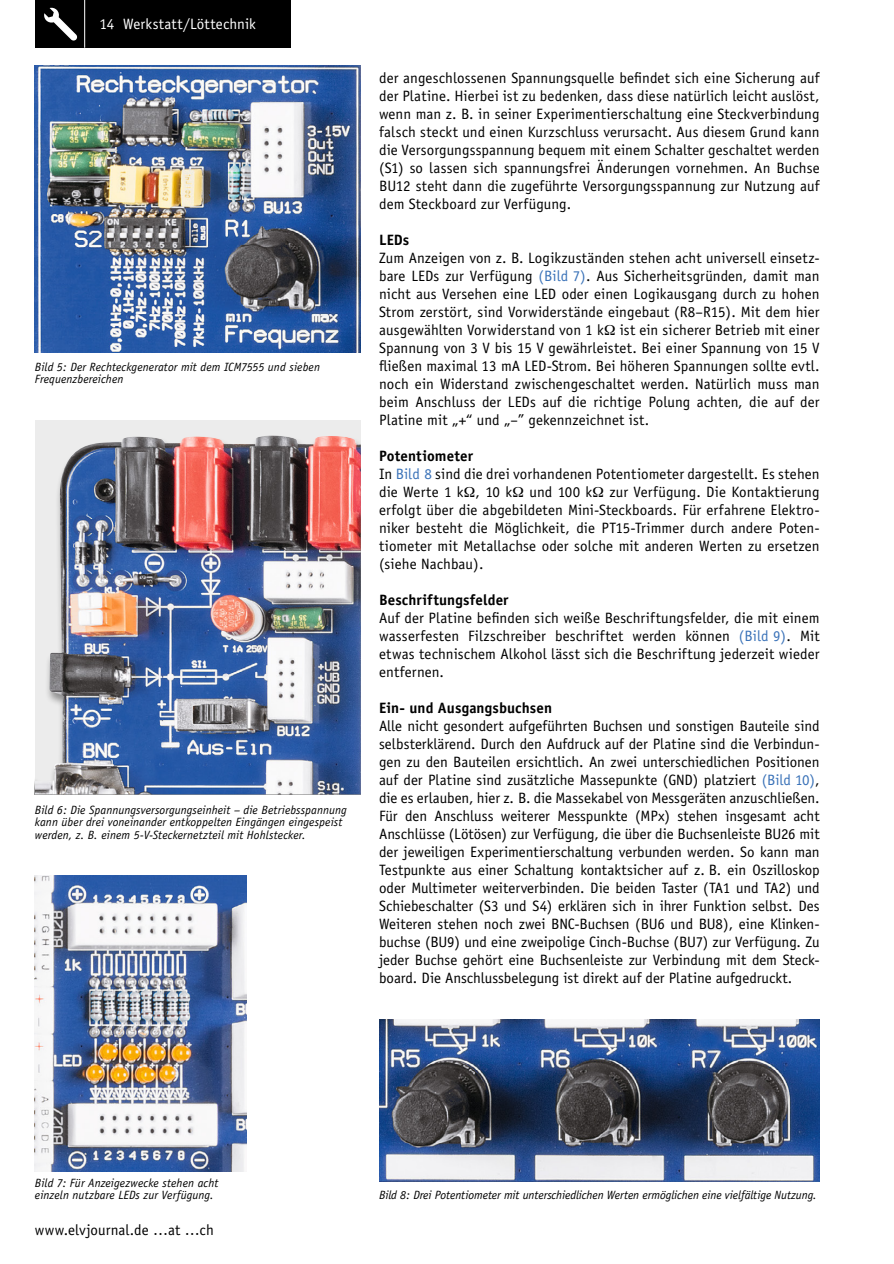
<style>
.page{position:relative;width:894px;height:1264px;background:#fff}
.page>*{position:absolute;margin:0;border:0;box-sizing:border-box;transform-origin:0 0}
.Fließtext_Neuer_Absa{font:15px/18px "Officina Sans";letter-spacing:.005em;color:#000;text-align:justify}
.Fließtext_Neuer_Absa-2{font:700 15px "Officina Sans";letter-spacing:.01em;color:#000}
.t1{font:15px "Officina Sans";letter-spacing:.01em;color:#fff}
.Bildunterschrift{font:italic 12px/12.8px "Officina Sans";letter-spacing:.005em;color:#000}
.s1{color:#3a72b8}
</style>
<div class="page">
<div style="left:35px;top:1px;width:255px;height:47px;background:#000"></div>
<hr style="left:84px;top:1px;width:1px;height:47px;background:#fff">
<svg style="left:44px;top:7px;width:33px;height:34px"></svg>
<div style="left:35px;top:419px;width:326px;height:375px;background:#ececec"></div>
<img style="left:35px;top:435px;width:326px;height:359px">
<img style="left:35px;top:65px;width:326px;height:288px">
<img style="left:35px;top:875px;width:211px;height:296px">
<img style="left:379px;top:1019px;width:440px;height:162px">
<p class="t1" style="left:100px;top:15px;width:158px">14 Werkstatt/Löttechnik</p>
<p class="Bildunterschrift" style="left:35px;top:360px;width:287px">Bild 5: Der Rechteckgenerator mit dem ICM7555 und sieben<br>Frequenzbereichen</p>
<p class="Bildunterschrift" style="left:35px;top:803px;width:313px">Bild 6: Die Spannungsversorgungseinheit – die Betriebsspannung kann über drei voneinander entkoppelten Eingängen eingespeist werden, z. B. einem 5-V-Steckernetzteil mit Hohlstecker.</p>
<p class="Fließtext_Neuer_Absa" style="left:379px;top:69px;width:442px">der angeschlossenen Spannungsquelle befindet sich eine Sicherung auf der Platine. Hierbei ist zu bedenken, dass diese natürlich leicht auslöst, wenn man z. B. in seiner Experimentierschaltung eine Steckverbindung falsch steckt und einen Kurzschluss verursacht. Aus diesem Grund kann die Versorgungsspannung bequem mit einem Schalter geschaltet werden (S1) so lassen sich spannungsfrei Änderungen vornehmen. An Buchse BU12 steht dann die zugeführte Versorgungsspannung zur Nutzung auf dem Steckboard zur Verfügung.</p>
<p class="Fließtext_Neuer_Absa-2" style="left:379px;top:230px;width:32px">LEDs</p>
<p class="Fließtext_Neuer_Absa" style="left:379px;top:249px;width:442px">Zum Anzeigen von z. B. Logikzuständen stehen acht universell einsetz&shy;bare LEDs zur Verfügung <span class="s1">(Bild 7)</span>. Aus Sicherheitsgründen, damit man nicht aus Versehen eine LED oder einen Logikausgang durch zu hohen Strom zerstört, sind Vorwiderstände eingebaut (R8–R15). Mit dem hier ausgewählten Vorwiderstand von 1 k ist ein sicherer Betrieb mit einer Spannung von 3 V bis 15 V gewährleistet. Bei einer Spannung von 15 V fließen maximal 13 mA LED-Strom. Bei höheren Spannungen sollte evtl. noch ein Widerstand zwischengeschaltet werden. Natürlich muss man beim Anschluss der LEDs auf die richtige Polung achten, die auf der Platine mit „+“ und „–” gekennzeichnet ist.</p>
<p class="Fließtext_Neuer_Absa-2" style="left:379px;top:446px;width:95px">Potentiometer</p>
<p class="Fließtext_Neuer_Absa" style="left:379px;top:465px;width:442px">In <span class="s1">Bild 8</span> sind die drei vorhandenen Potentiometer dargestellt. Es stehen die Werte 1 k , 10 k und 100 k zur Verfügung. Die Kontaktierung erfolgt über die abgebildeten Mini-Steckboards. Für erfahrene Elektro&shy;niker besteht die Möglichkeit, die PT15-Trimmer durch andere Poten&shy;tiometer mit Metallachse oder solche mit anderen Werten zu ersetzen (siehe Nachbau).</p>
<p class="Fließtext_Neuer_Absa-2" style="left:379px;top:590px;width:131px">Beschriftungsfelder</p>
<p class="Fließtext_Neuer_Absa" style="left:379px;top:609px;width:442px">Auf der Platine befinden sich weiße Beschriftungsfelder, die mit einem wasserfesten Filzschreiber beschriftet werden können <span class="s1">(Bild 9)</span>. Mit etwas technischem Alkohol lässt sich die Beschriftung jederzeit wieder entfernen.</p>
<p class="Fließtext_Neuer_Absa-2" style="left:379px;top:698px;width:175px">Ein- und Ausgangsbuchsen</p>
<p class="Fließtext_Neuer_Absa" style="left:379px;top:717px;width:442px">Alle nicht gesondert aufgeführten Buchsen und sonstigen Bauteile sind selbsterklärend. Durch den Aufdruck auf der Platine sind die Verbindun&shy;gen zu den Bauteilen ersichtlich. An zwei unterschiedlichen Positionen auf der Platine sind zusätzliche Massepunkte (GND) platziert <span class="s1">(Bild 10)</span>, die es erlauben, hier z. B. die Massekabel von Messgeräten anzuschließen.</p>
<p class="Fließtext_Neuer_Absa" style="left:379px;top:807px;width:442px">Für den Anschluss weiterer Messpunkte (MPx) stehen insgesamt acht Anschlüsse (Lötösen) zur Verfügung, die über die Buchsenleiste BU26 mit der jeweiligen Experimentierschaltung verbunden werden. So kann man Testpunkte aus einer Schaltung kontaktsicher auf z. B. ein Oszilloskop oder Multimeter weiterverbinden. Die beiden Taster (TA1 und TA2) und Schiebeschalter (S3 und S4) erklären sich in ihrer Funktion selbst. Des Weiteren stehen noch zwei BNC-Buchsen (BU6 und BU8), eine Klinken&shy;buchse (BU9) und eine zweipolige Cinch-Buchse (BU7) zur Verfügung. Zu jeder Buchse gehört eine Buchsenleiste zur Verbindung mit dem Steck&shy;board. Die Anschlussbelegung ist direkt auf der Platine aufgedruckt.</p>
<p class="Bildunterschrift" style="left:35px;top:1176px;width:185px">Bild 7: Für Anzeigezwecke stehen acht einzeln nutzbare LEDs zur Verfügung.</p>
<p class="Fließtext_Neuer_Absa" style="left:35px;top:1221px;width:180px">www.elvjournal.de …at …ch</p>
<p class="Bildunterschrift" style="left:379px;top:1188px;width:439px">Bild 8: Drei Potentiometer mit unterschiedlichen Werten ermöglichen eine vielfältige Nutzung.</p>
</div>
